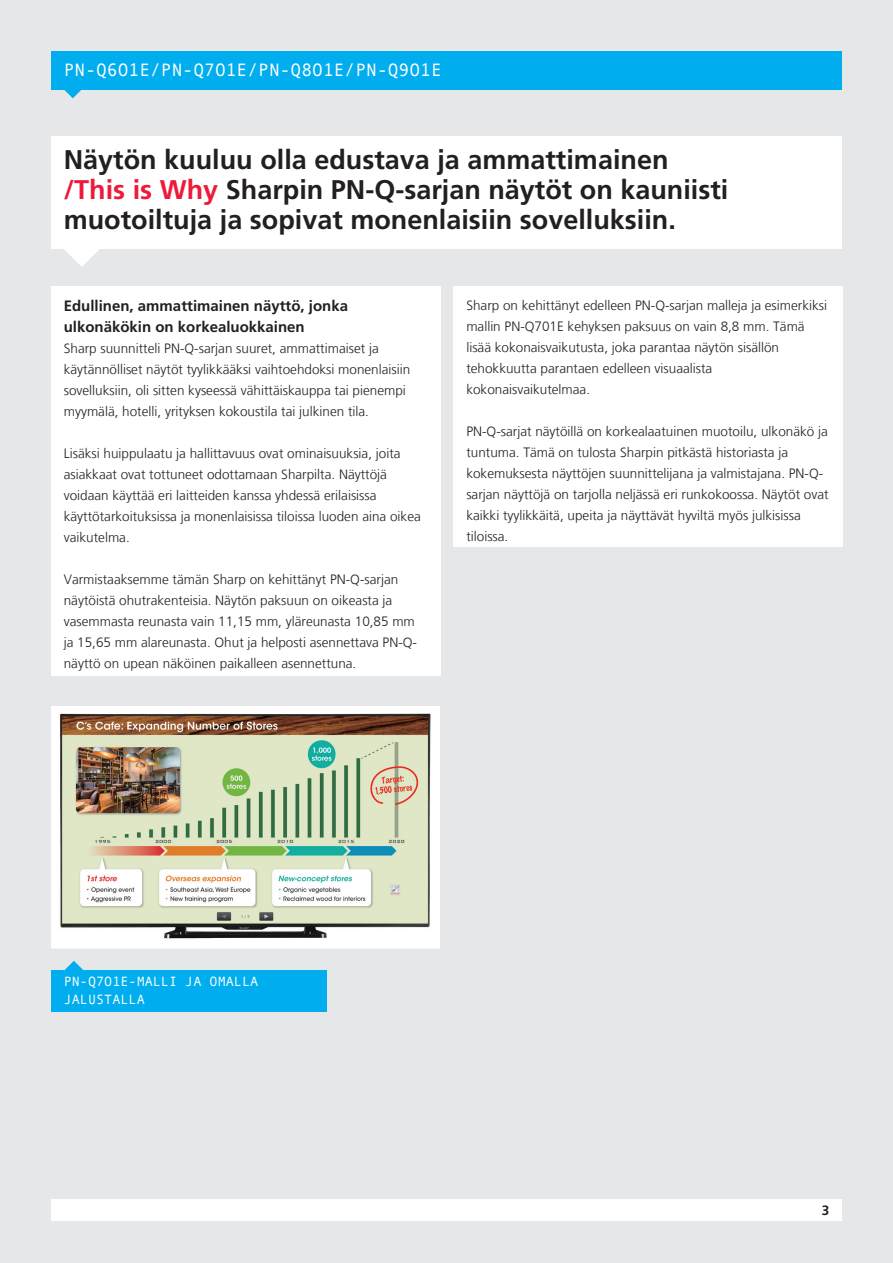
<style>
.page{position:relative;width:893px;height:1263px;background:#e6e7e9}
.page>*{position:absolute;margin:0;border:0;box-sizing:border-box;transform-origin:0 0}
.Headline{font:700 27px/30px "Frutiger";color:#231f20}
.t1{font:18px "Andale Mono";color:#fff}
.t2{font:700 15px/21px "Frutiger";color:#231f20}
.t3{font:300 13.5px/21px "Frutiger";color:#231f20}
.t4{font:13.5px/18px "Andale Mono";color:#fff}
.t5{font:700 13.5px "Frutiger";color:#231f20}
.s1{color:#ed1a3a}
</style>
<div class="page">
<svg style="left:64px;top:249px;width:35px;height:18px"></svg>
<div style="left:51px;top:136px;width:791px;height:113px;background:#fff"></div>
<div style="left:51px;top:1199px;width:791px;height:21px;background:#fff"></div>
<div style="left:51px;top:51px;width:791px;height:38px;background:#00aeef"></div>
<svg style="left:64px;top:89px;width:18px;height:9px"></svg>
<div style="left:454px;top:287px;width:389px;height:260px;background:#fff"></div>
<img style="left:60px;top:715px;width:371px;height:224px">
<div style="left:51px;top:706px;width:389px;height:242px;border:8px solid #fff"></div>
<div style="left:51px;top:287px;width:389px;height:389px;background:#fff"></div>
<div style="left:51px;top:970px;width:275px;height:41px;background:#00aeef"></div>
<svg style="left:65px;top:961px;width:18px;height:9px"></svg>
<p class="t1" style="left:64px;top:59px;width:380px">PN-Q6O1E/PN-Q7O1E/PN-Q8O1E/PN-Q9O1E</p>
<p class="t1" style="left:64px;top:59px;width:196px">Target nvironment</p>
<p class="Headline" style="left:64px;top:145px;width:666px">Näytön kuuluu olla edustava ja ammattimainen <span class="s1">/This is Why</span> Sharpin PN-Q-sarjan näytöt on kauniisti muotoiltuja ja sopivat monenlaisiin sovelluksiin.</p>
<p class="t2" style="left:64px;top:295px;width:286px">Edullinen, ammattimainen näyttö, jonka ulkonäkökin on korkealuokkainen</p>
<p class="t3" style="left:64px;top:338px;width:348px">Sharp suunnitteli PN-Q-sarjan suuret, ammattimaiset ja käytännölliset näytöt tyylikkääksi vaihtoehdoksi monenlaisiin sovelluksiin, oli sitten kyseessä vähittäiskauppa tai pienempi myymälä, hotelli, yrityksen kokoustila tai julkinen tila.</p>
<p class="t3" style="left:64px;top:443px;width:359px">Lisäksi huippulaatu ja hallittavuus ovat ominaisuuksia, joita asiakkaat ovat tottuneet odottamaan Sharpilta. Näyttöjä voidaan käyttää eri laitteiden kanssa yhdessä erilaisissa käyttötarkoituksissa ja monenlaisissa tiloissa luoden aina oikea vaikutelma.</p>
<p class="t3" style="left:64px;top:569px;width:355px">Varmistaaksemme tämän Sharp on kehittänyt PN-Q-sarjan näytöistä ohutrakenteisia. Näytön paksuun on oikeasta ja vasemmasta reunasta vain 11,15 mm, yläreunasta 10,85 mm ja 15,65 mm alareunasta. Ohut ja helposti asennettava PN-Q&shy;näyttö on upean näköinen paikalleen asennettuna.</p>
<p class="t3" style="left:466px;top:295px;width:362px">Sharp on kehittänyt edelleen PN-Q-sarjan malleja ja esimerkiksi mallin PN-Q701E kehyksen paksuus on vain 8,8 mm. Tämä lisää kokonaisvaikutusta, joka parantaa näytön sisällön tehokkuutta parantaen edelleen visuaalista kokonaisvaikutelmaa.</p>
<p class="t3" style="left:466px;top:421px;width:364px">PN-Q-sarjat näytöillä on korkealaatuinen muotoilu, ulkonäkö ja tuntuma. Tämä on tulosta Sharpin pitkästä historiasta ja kokemuksesta näyttöjen suunnittelijana ja valmistajana. PN-Q&shy;sarjan näyttöjä on tarjolla neljässä eri runkokoossa. Näytöt ovat kaikki tyylikkäitä, upeita ja näyttävät hyviltä myös julkisissa tiloissa.</p>
<p class="t4" style="left:64px;top:973px;width:196px">PN-Q7O1E-MALLI JA OMALLA<br>JALUSTALLA</p>
<p class="t5" style="left:822px;top:1202px;width:9px">3</p>
</div>
